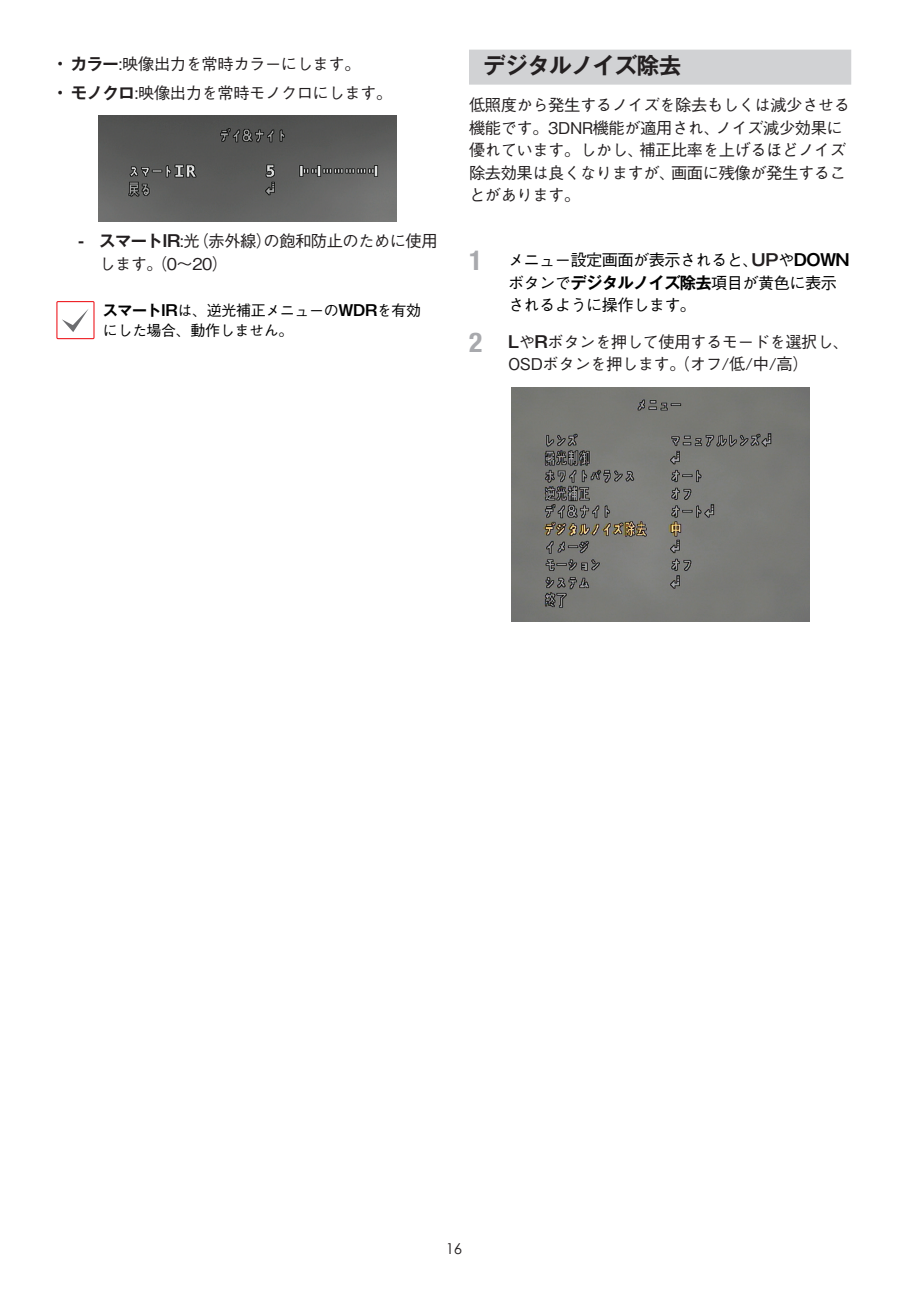
<style>
.page{position:relative;width:908px;height:1290px;background:#fff}
.page>*{position:absolute;margin:0;border:0;box-sizing:border-box;transform-origin:0 0}
.t1{font:700 22.5px "Gothic MB101 Pro De";letter-spacing:-.025em;color:#231f20}
.t2{font:500 16.25px/22.5px "Gothic BBB Pro";letter-spacing:-.025em;color:#231f20}
.t3{font:500 16.25px/22.5px "Gothic BBB Pro";letter-spacing:-.04em;color:#000}
.t4{font:500 15px/20px "Gothic BBB Pro";letter-spacing:-.025em;color:#000}
.t5{font:15px "Century Gothic";color:#231f20}
.s1{font-family:"Gothic MB101 Pro De";font-weight:700}
.s2{font-family:"Helvetica Neue";font-weight:700;font-stretch:condensed;font-size:27.5px;color:#a8a9ad}
.s3{font-family:"Gothic MB101 Pro De";font-weight:700;color:#231f20}
</style>
<div class="page">
<img style="left:99px;top:115px;width:297px;height:106px">
<div style="left:57px;top:301px;width:37px;height:38px;border:1px solid #ee1d23"></div>
<svg style="left:62px;top:309px;width:27px;height:23px"></svg>
<div style="left:469px;top:50px;width:381px;height:35px;background:#d1d2d4"></div>
<img style="left:511px;top:387px;width:297px;height:234px">
<p class="t2" style="left:57px;top:50px;width:305px"><span class="s1">• カラー</span>:映像出力を常時カラーにします。</p>
<p class="t2" style="left:57px;top:80px;width:337px"><span class="s1">• モノクロ</span>:映像出力を常時モノクロにします。</p>
<p class="t2" style="left:99px;top:228px;width:339px;text-indent:-21px"><span class="s1">- スマートIR</span>:光（赤外線）の飽和防止のために使用します。（0～20）</p>
<p class="t4" style="left:103px;top:298px;width:320px"><span class="s1">スマートIR</span>は、逆光補正メニューの<span class="s1">WDR</span>を有効にした場合、動作しません。</p>
<h1 class="t1" style="left:483px;top:47px;width:199px">デジタルノイズ除去</h1>
<p class="t2" style="left:469px;top:92px;width:382px">低照度から発生するノイズを除去もしくは減少させる機能です。3DNR機能が適用され、ノイズ減少効果に優れています。しかし、補正比率を上げるほどノイズ除去効果は良くなりますが、画面に残像が発生することがあります。</p>
<p class="t3" style="left:508px;top:247px;width:343px;text-indent:-39px"><span class="s2">1</span> メニュー設定画面が表示されると、<span class="s3">UP</span>や<span class="s1">DOWN</span>ボタンで<span class="s1">デジタルノイズ除去</span>項目が黄色に表示されるように操作します。</p>
<p class="t2" style="left:469px;top:328px;width:381px;text-align:center"><span class="s2">2</span> <span class="s1">L</span>や<span class="s1">R</span>ボタンを押して使用するモードを選択し、<br>OSDボタンを押します。（オフ/低/中/高）</p>
<p class="t5" style="left:445px;top:1239px;width:18px">16</p>
</div>
